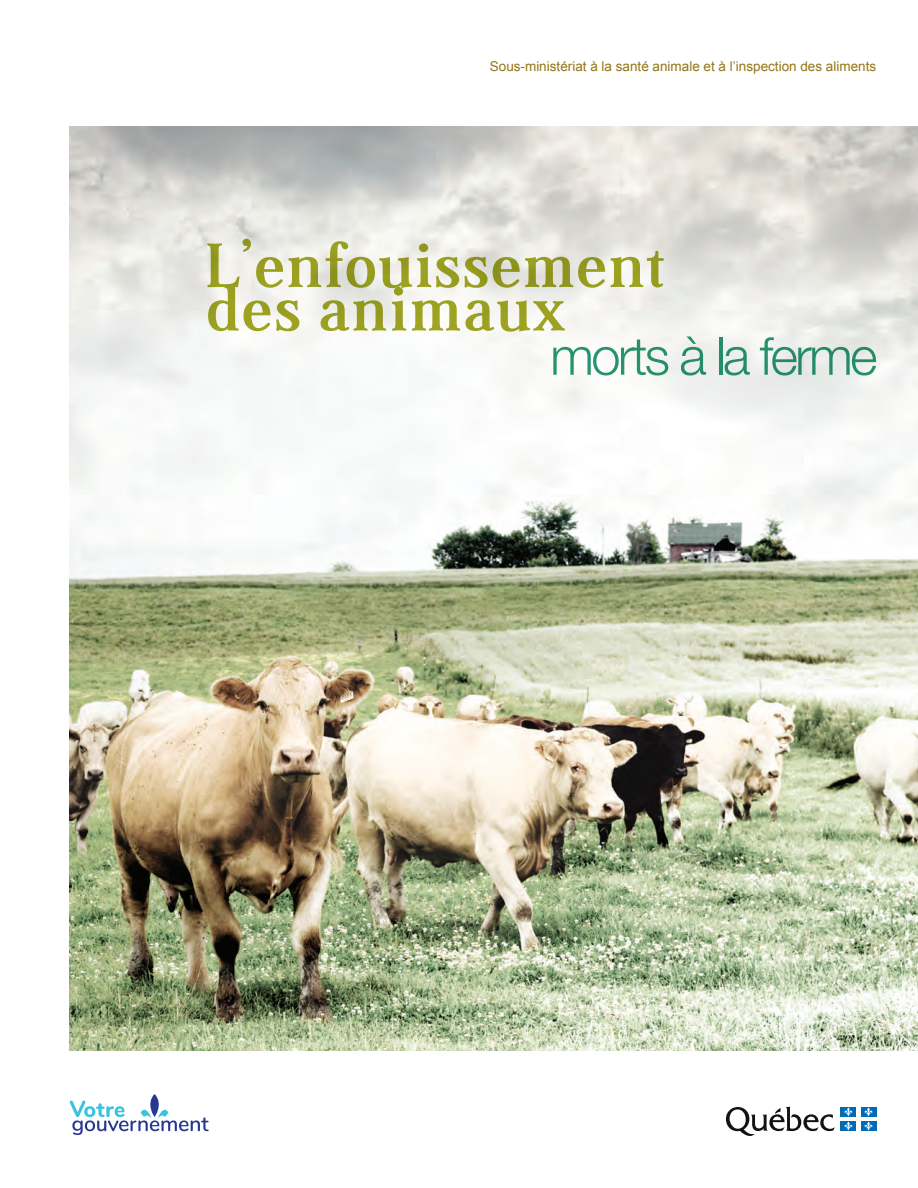
<style>
.page{position:relative;width:918px;height:1188px;background:#fff}
.page>*{position:absolute;margin:0;border:0;box-sizing:border-box;transform-origin:0 0}
.t1{font:700 61.5px/43.5px "Alita Pro";letter-spacing:.01em;color:#a1a722}
.t2{font:300 52.5px "Helvetica Neue";letter-spacing:-.05em;color:#279674}
.Crédits{font:13.5px "Arial";color:#947515}
</style>
<div class="page">
<img style="left:70px;top:126px;width:848px;height:925px">
<svg style="left:726px;top:1106px;width:109px;height:30px"></svg>
<div style="left:841px;top:1107px;width:15px;height:10px;background:#006cb7"></div>
<svg style="left:844px;top:1108px;width:9px;height:8px"></svg>
<div style="left:861px;top:1107px;width:15px;height:10px;background:#006cb7"></div>
<svg style="left:864px;top:1108px;width:9px;height:8px"></svg>
<div style="left:841px;top:1121px;width:15px;height:10px;background:#006cb7"></div>
<svg style="left:844px;top:1122px;width:9px;height:8px"></svg>
<div style="left:861px;top:1121px;width:15px;height:10px;background:#006cb7"></div>
<svg style="left:864px;top:1122px;width:9px;height:8px"></svg>
<svg style="left:70px;top:1094px;width:139px;height:41px"></svg>
<p class="Crédits" style="left:490px;top:57px;width:388px">Sous-ministériat à la santé animale et à l’inspection des aliments</p>
<h1 class="t1" style="left:206px;top:240px;width:461px">L’enfouissement des animaux</h1>
<h2 class="t2" style="left:550px;top:314px;width:329px">morts à la ferme</h2>
</div>
